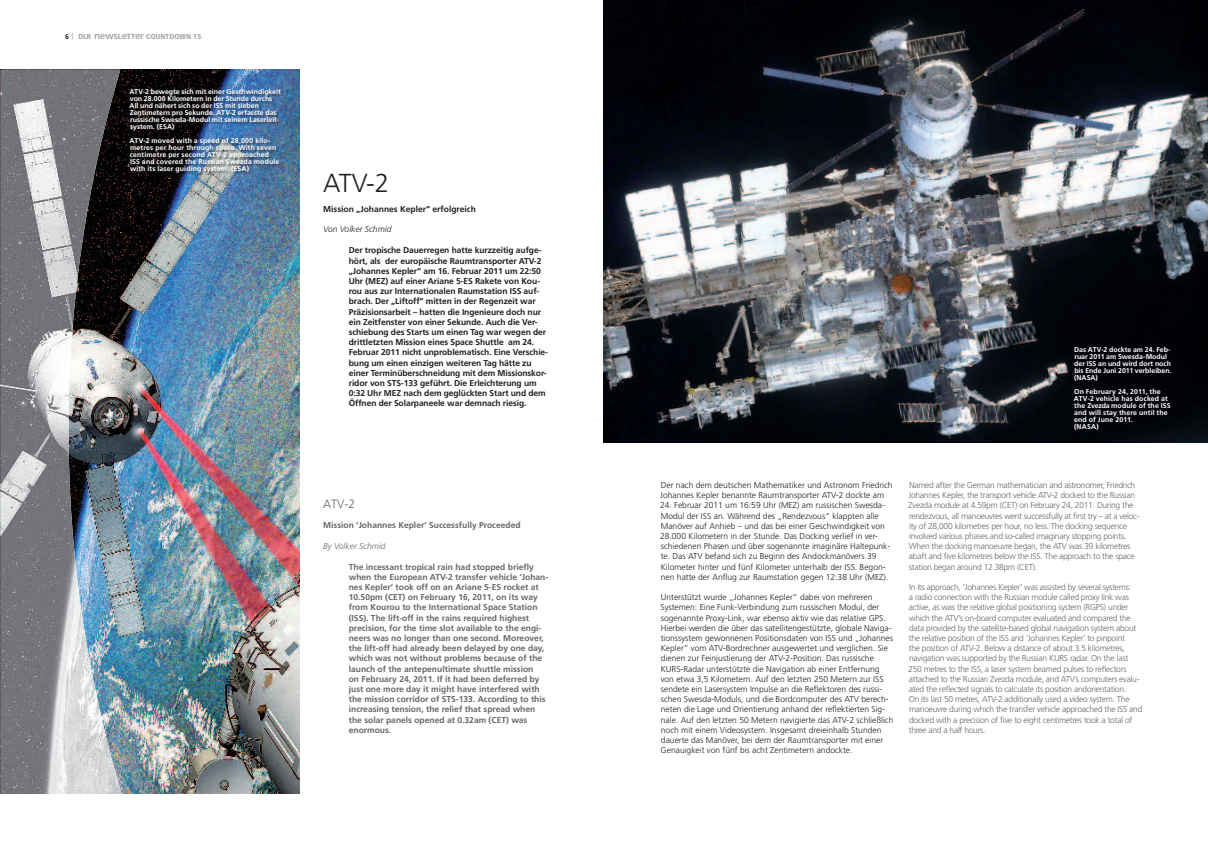
<style>
.page{position:relative;width:1208px;height:859px;background:#fff}
.page>*{position:absolute;margin:0;border:0;box-sizing:border-box;transform-origin:0 0}
.t1{font:300 26px "Frutiger LT Std";color:#231f20}
.t2{font:300 12px "Frutiger LT Std";color:#67676a}
.t3{font:300 8.5px/10.2px "Frutiger LT Std";color:#231f20}
.t4{font:300 8.5px/10.2px "Frutiger LT Std";letter-spacing:-.03em;color:#67676a}
.t5{font:700 8.5px/10.2px "Frutiger LT Std";color:#67676a}
.t6{font:700 8.5px/10.2px "Frutiger LT Std";letter-spacing:-.01em;color:#231f20}
.t7{font:italic 300 8.5px "Frutiger LT Std";color:#231f20}
.t8{font:italic 300 8.5px "Frutiger LT Std";color:#67676a}
.t9{font:900 7.2px "Frutiger LT Std";letter-spacing:.02em;color:#a8a9ad;scale:.89 1}
.t10{font:700 7px/7px "Frutiger LT Std";letter-spacing:.005em;color:#fff}
.s1{font-weight:700;font-size:7px;color:#231f20}
.s2{font-weight:700;font-size:7px}
.s3{font-weight:700;font-size:9.8px}
.s4{font-size:7.5px}
</style>
<div class="page">
<img style="left:0;top:70px;width:299px;height:724px">
<img style="left:1px;top:70px;width:121px;height:724px">
<img style="left:604px;top:1px;width:604px;height:442px">
<div style="left:129px;top:88px;width:155px;height:87px;background:#231f20;opacity:.66"></div>
<p class="t9" style="left:65px;top:32px;width:154px"><span class="s1">6</span> <span class="s2">|</span> DLR <span class="s3">news</span><span class="s4">L</span><span class="s3">e</span><span class="s4">TT</span><span class="s3">er</span> COUNTDOWN 15</p>
<p class="t10" style="left:130px;top:88px;width:153px">ATV-2 bewegte sich mit einer Geschwindigkeit von 28.000 Kilometern in der Stunde durchs All und nähert sich so der ISS mit sieben Zentimetern pro Sekunde. ATV-2 erfasste das russische Swesda-Modul mit seinem Laserleit&shy;system. (ESA)</p>
<p class="t10" style="left:130px;top:137px;width:151px">ATV-2 moved with a speed of 28,000 kilo&shy;metres per hour through space. With seven centimetre per second ATV-2 approached ISS and covered the Russian Swezda module with its laser guiding system. (ESA)</p>
<h1 class="t1" style="left:323px;top:168px;width:68px">ATV-2</h1>
<p class="t6" style="left:323px;top:204px;width:154px">Mission „Johannes Kepler“ erfolgreich</p>
<p class="t7" style="left:323px;top:225px;width:70px">Von Volker Schmid</p>
<p class="t6" style="left:349px;top:245px;width:201px">Der tropische Dauerregen hatte kurzzeitig aufge&shy;hört, als der europäische Raumtransporter ATV-2 „Johannes Kepler“ am 16. Februar 2011 um 22:50<br>Uhr (MEZ) auf einer Ariane 5-ES Rakete von Kou&shy;rou aus zur Internationalen Raumstation ISS auf&shy;brach. Der „Liftoff“ mitten in der Regenzeit war Präzisionsarbeit – hatten die Ingenieure doch nur ein Zeitfenster von einer Sekunde. Auch die Ver&shy;schiebung des Starts um einen Tag war wegen der drittletzten Mission eines Space Shuttle am 24.<br>Februar 2011 nicht unproblematisch. Eine Verschie&shy;bung um einen einzigen weiteren Tag hätte zu einer Terminüberschneidung mit dem Missionskor&shy;ridor von STS-133 geführt. Die Erleichterung um 0:32 Uhr MEZ nach dem geglückten Start und dem Öffnen der Solarpaneele war demnach riesig.</p>
<h2 class="t2" style="left:323px;top:497px;width:34px">ATV-2</h2>
<p class="t5" style="left:323px;top:520px;width:199px">Mission ‘Johannes Kepler’ Successfully Proceeded</p>
<p class="t8" style="left:323px;top:541px;width:64px">By Volker Schmid</p>
<p class="t5" style="left:349px;top:561px;width:201px">The incessant tropical rain had stopped briefly when the European ATV-2 transfer vehicle ‘Johan&shy;nes Kepler’ took off on an Ariane 5-ES rocket at 10.50pm (CET) on February 16, 2011, on its way from Kourou to the International Space Station (ISS). The lift-off in the rains required highest precision, for the time slot available to the engi&shy;neers was no longer than one second. Moreover, the lift-off had already been delayed by one day, which was not without problems because of the launch of the antepenultimate shuttle mission<br>on February 24, 2011. If it had been deferred by just one more day it might have interfered with the mission corridor of STS-133. According to this increasing tension, the relief that spread when the solar panels opened at 0.32am (CET) was enormous.</p>
<p class="t10" style="left:1074px;top:346px;width:99px">Das ATV-2 dockte am 24. Feb&shy;ruar 2011 am Swesda-Modul der ISS an und wird dort noch bis Ende Juni 2011 verbleiben. (NASA)</p>
<p class="t10" style="left:1073px;top:388px;width:98px">On February 24, 2011, the<br>ATV-2 vehicle has docked at the Zvezda module of the ISS and will stay there until the end of June 2011.<br>(NASA)</p>
<p class="t3" style="left:660px;top:480px;width:234px">Der nach dem deutschen Mathematiker und Astronom Friedrich<br>Johannes Kepler benannte Raumtransporter ATV-2 dockte am</p>
<p class="t3" style="left:660px;top:500px;width:232px">24. Februar 2011 um 16:59 Uhr (MEZ) am russischen Swesda-Modul der ISS an. Während des „Rendezvous“ klappten alle Manöver auf Anhieb – und das bei einer Geschwindigkeit von 28.000 Kilometern in der Stunde. Das Docking verlief in ver&shy;schiedenen Phasen und über sogenannte imaginäre Haltepunk&shy;te. Das ATV befand sich zu Beginn des Andockmanövers 39<br>Kilometer hinter und fünf Kilometer unterhalb der ISS. Begon&shy;nen hatte der Anflug zur Raumstation gegen 12:38 Uhr (MEZ).</p>
<p class="t3" style="left:660px;top:592px;width:234px">Unterstützt wurde „Johannes Kepler“ dabei von mehreren Systemen: Eine Funk-Verbindung zum russischen Modul, der sogenannte Proxy-Link, war ebenso aktiv wie das relative GPS.<br>Hierbei werden die über das satellitengestützte, globale Naviga&shy;tionssystem gewonnenen Positionsdaten von ISS und „Johannes Kepler“ vom ATV-Bordrechner ausgewertet und verglichen. Sie dienen zur Feinjustierung der ATV-2-Position. Das russische KURS-Radar unterstützte die Navigation ab einer Entfernung von etwa 3,5 Kilometern. Auf den letzten 250 Metern zur ISS sendete ein Lasersystem Impulse an die Reflektoren des russi&shy;schen Swesda-Moduls, und die Bordcomputer des ATV berech&shy;neten die Lage und Orientierung anhand der reflektierten Sig&shy;nale. Auf den letzten 50 Metern navigierte das ATV-2 schließlich noch mit einem Videosystem. Insgesamt dreieinhalb Stunden dauerte das Manöver, bei dem der Raumtransporter mit einer Genauigkeit von fünf bis acht Zentimetern andockte.</p>
<p class="t4" style="left:908px;top:480px;width:233px">Named after the German mathematician and astronomer, Friedrich Johannes Kepler, the transport vehicle ATV-2 docked to the Russian Zvezda module at 4.59pm (CET) on February 24, 2011. During the rendezvous, all manoeuvres went successfully at first try – at a veloc&shy;ity of 28,000 kilometres per hour, no less. The docking sequence involved various phases and so-called imaginary stopping points.<br>When the docking manoeuvre began, the ATV was 39 kilometres abaft and five kilometres below the ISS. The approach to the space station began around 12.38pm (CET).</p>
<p class="t4" style="left:908px;top:582px;width:236px">In its approach, ‘Johannes Kepler’ was assisted by several systems:<br>a radio connection with the Russian module called proxy link was active, as was the relative global positioning system (RGPS) under which the ATV’s on-board computer evaluated and compared the data provided by the satellite-based global navigation system about the relative position of the ISS and ‘Johannes Kepler’ to pinpoint<br>the position of ATV-2. Below a distance of about 3.5 kilometres, navigation was supported by the Russian KURS radar. On the last 250 metres to the ISS, a laser system beamed pulses to reflectors attached to the Russian Zvezda module, and ATV’s computers evalu&shy;ated the reflected signals to calculate its position andorientation.<br>On its last 50 metres, ATV-2 additionally used a video system. The manoeuvre during which the transfer vehicle approached the ISS and docked with a precision of five to eight centimetres took a total of three and a half hours.</p>
</div>
